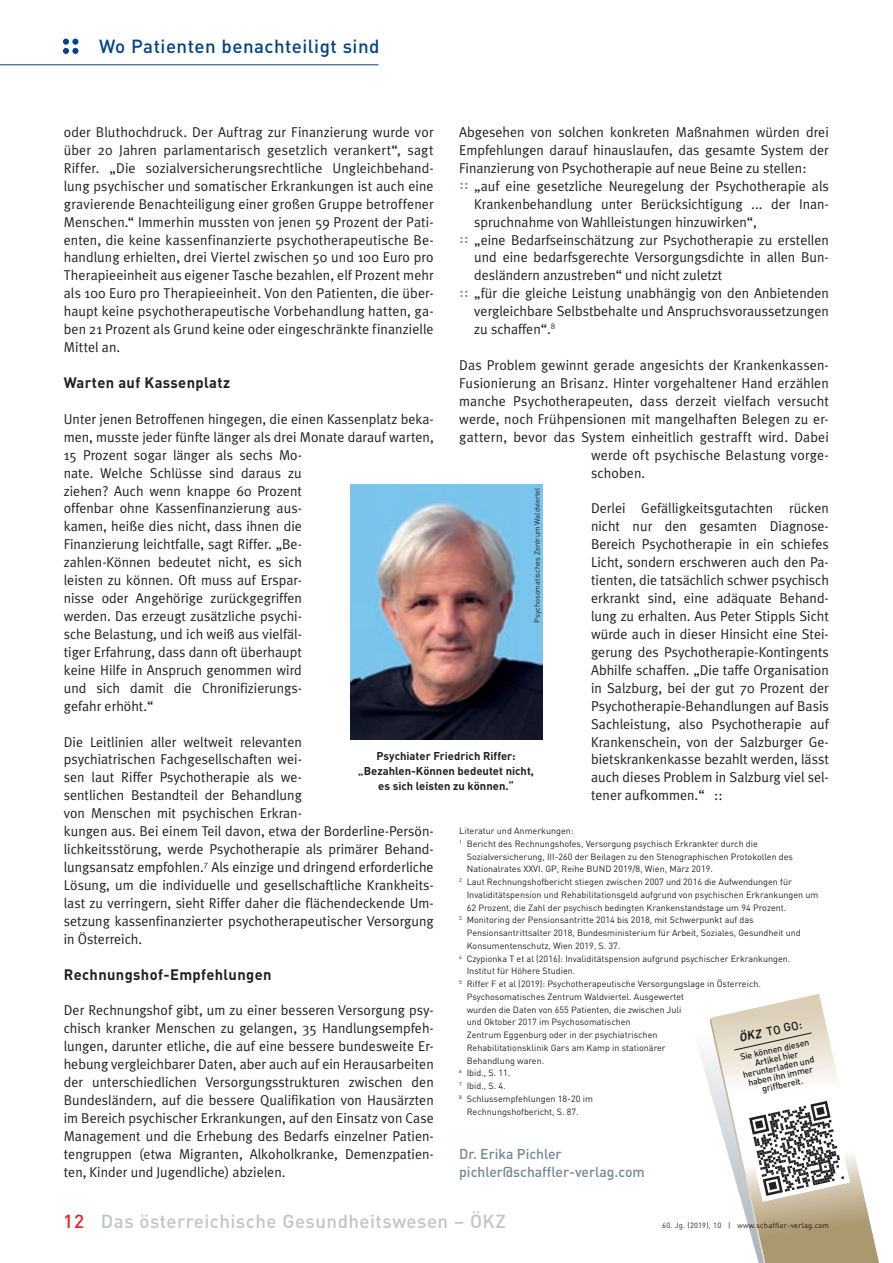
<style>
.page{position:relative;width:893px;height:1263px;background:#fff}
.page>*{position:absolute;margin:0;border:0;box-sizing:border-box;transform-origin:0 0}
.t1{font:500 18.75px "DIN";letter-spacing:.025em;color:#bec4ca}
.t2{font:500 18.75px "DIN";letter-spacing:.025em;color:#014387}
.t3{font:700 15px "DIN";letter-spacing:.025em;color:#231f20}
.t4{font:14.25px/17.9px "Meta Plus Normal";color:#231f20;text-align:justify}
.t5{font:500 14.25px/18px "DIN";color:#728793}
.t6{font:500 12px "DIN";color:#231f20}
.t7{font:700 11.25px/15px "DIN";color:#231f20;text-align:center}
.t8{font:9px "DIN";color:#231f20}
.t9{font:500 9px/9px "DIN";color:#231f20;text-align:center}
.t10{font:7.5px "DIN";letter-spacing:.025em;color:#231f20}
.t11{font:7.5px "DIN";color:#231f20}
.s1{font-family:"DIN Medium Alternate";font-size:15px;color:#728793}
.s2{font-weight:700;font-style:italic}
.s3{color:#ee1d23}
</style>
<div class="page">
<svg style="left:63px;top:39px;width:15px;height:15px"></svg>
<hr style="left:0;top:64px;width:378px;height:1px;background:#014387">
<svg style="left:699px;top:994px;width:180px;height:269px"></svg>
<img style="left:351px;top:484px;width:191px;height:256px">
<h1 class="t2" style="left:99px;top:35px;width:282px">Wo Patienten benachteiligt sind</h1>
<p class="t4" style="left:459px;top:123px;width:371px">Abgesehen von solchen konkreten Maßnahmen würden drei</p>
<p class="t4" style="left:459px;top:141px;width:371px">Empfehlungen darauf hinauslaufen, das gesamte System der</p>
<p class="t4" style="left:459px;top:159px;width:349px">Finanzierung von Psychotherapie auf neue Beine zu stellen:</p>
<p class="t4" style="left:459px;top:177px;width:371px"><span class="s1">::</span> „auf eine gesetzliche Neuregelung der Psychotherapie als</p>
<p class="t4" style="left:474px;top:195px;width:356px">Krankenbehandlung unter Berücksichtigung ... der Inan-</p>
<p class="t4" style="left:474px;top:213px;width:284px">spruchnahme von Wahlleistungen hinzuwirken“,</p>
<p class="t4" style="left:459px;top:230px;width:371px"><span class="s1">::</span> „eine Bedarfseinschätzung zur Psychotherapie zu erstellen</p>
<p class="t4" style="left:474px;top:248px;width:356px">und eine bedarfsgerechte Versorgungsdichte in allen Bun-</p>
<p class="t4" style="left:474px;top:266px;width:250px">desländern anzustreben“ und nicht zuletzt</p>
<p class="t4" style="left:459px;top:284px;width:371px"><span class="s1">::</span> „für die gleiche Leistung unabhängig von den Anbietenden</p>
<p class="t4" style="left:474px;top:302px;width:356px">vergleichbare Selbstbehalte und Anspruchsvoraussetzungen</p>
<p class="t4" style="left:474px;top:320px;width:82px">zu schaffen“.<sup>8</sup></p>
<p class="t4" style="left:459px;top:356px;width:371px">Das Problem gewinnt gerade angesichts der Krankenkassen-</p>
<p class="t4" style="left:459px;top:374px;width:371px">Fusionierung an Brisanz. Hinter vorgehaltener Hand erzählen</p>
<p class="t4" style="left:459px;top:392px;width:371px">manche Psychotherapeuten, dass derzeit vielfach versucht</p>
<p class="t4" style="left:459px;top:410px;width:371px">werde, noch Frühpensionen mit mangelhaften Belegen zu er-</p>
<p class="t4" style="left:459px;top:428px;width:371px">gattern, bevor das System einheitlich gestrafft wird. Dabei</p>
<p class="t4" style="left:591px;top:446px;width:239px">werde oft psychische Belastung vorge-</p>
<p class="t4" style="left:591px;top:464px;width:56px">schoben.</p>
<p class="t4" style="left:591px;top:499px;width:239px">Derlei Gefälligkeitsgutachten rücken nicht nur den gesamten Diagnose-Bereich Psychotherapie in ein schiefes Licht, sondern erschweren auch den Pa&shy;tienten, die tatsächlich schwer psychisch erkrankt sind, eine adäquate Behand&shy;lung zu erhalten. Aus Peter Stippls Sicht würde auch in dieser Hinsicht eine Stei&shy;gerung des Psychotherapie-Kontingents Abhilfe schaffen. „Die taffe Organisation in Salzburg, bei der gut 70 Prozent der Psychotherapie-Behandlungen auf Basis Sachleistung, also Psychotherapie auf Krankenschein, von der Salzburger Ge&shy;bietskrankenkasse bezahlt werden, lässt auch dieses Problem in Salzburg viel sel&shy;tener aufkommen.“ ::</p>
<p class="t8" style="left:459px;top:825px;width:116px">Literatur und Anmerkungen:</p>
<p class="t8" style="left:459px;top:838px;width:300px"><sup>1</sup> Bericht des Rechnungshofes, Versorgung psychisch Erkrankter durch die</p>
<p class="t8" style="left:467px;top:851px;width:328px">Sozialversicherung, III-260 der Beilagen zu den Stenographischen Protokollen des</p>
<p class="t8" style="left:467px;top:863px;width:248px">Nationalrates XXVI. GP, Reihe BUND 2019/8, Wien, März 2019.</p>
<p class="t8" style="left:459px;top:876px;width:334px"><sup>2</sup> Laut Rechnungshofbericht stiegen zwischen 2007 und 2016 die Aufwendungen für</p>
<p class="t8" style="left:467px;top:889px;width:353px">Invaliditätspension und Rehabilitationsgeld aufgrund von psychischen Erkrankungen um</p>
<p class="t8" style="left:467px;top:902px;width:321px">62 Prozent, die Zahl der psychisch bedingten Krankenstandstage um 94 Prozent.</p>
<p class="t8" style="left:459px;top:914px;width:296px"><sup>3</sup> Monitoring der Pensionsantritte 2014 bis 2018, mit Schwerpunkt auf das</p>
<p class="t8" style="left:467px;top:927px;width:336px">Pensionsantrittsalter 2018, Bundesministerium für Arbeit, Soziales, Gesundheit und</p>
<p class="t8" style="left:467px;top:940px;width:155px">Konsumentenschutz, Wien 2019, S. 37.</p>
<p class="t8" style="left:459px;top:953px;width:333px"><sup>4</sup> Czypionka T et al (2016): Invaliditätspension aufgrund psychischer Erkrankungen.</p>
<p class="t8" style="left:467px;top:965px;width:110px">Institut für Höhere Studien.</p>
<p class="t8" style="left:459px;top:978px;width:303px"><sup>5</sup> Riffer F et al (2019): Psychotherapeutische Versorgungslage in Österreich.</p>
<p class="t8" style="left:467px;top:991px;width:219px">Psychosomatisches Zentrum Waldviertel. Ausgewertet</p>
<p class="t8" style="left:467px;top:1004px;width:216px">wurden die Daten von 655 Patienten, die zwischen Juli</p>
<p class="t8" style="left:467px;top:1016px;width:165px">und Oktober 2017 im Psychosomatischen</p>
<p class="t8" style="left:467px;top:1029px;width:192px">Zentrum Eggenburg oder in der psychiatrischen</p>
<p class="t8" style="left:467px;top:1042px;width:200px">Rehabilitationsklinik Gars am Kamp in stationärer</p>
<p class="t8" style="left:467px;top:1055px;width:79px">Behandlung waren.</p>
<p class="t8" style="left:459px;top:1067px;width:52px"><sup>6</sup> Ibid., S. 11.</p>
<p class="t8" style="left:459px;top:1080px;width:48px"><sup>7</sup> Ibid., S. 4.</p>
<p class="t8" style="left:459px;top:1093px;width:135px"><sup>8</sup> Schlussempfehlungen 18-20 im</p>
<p class="t8" style="left:467px;top:1106px;width:113px">Rechnungshofbericht, S. 87.</p>
<p class="t5" style="left:459px;top:1144px;width:187px">Dr. Erika Pichler pichler@schaffler-verlag.com</p>
<p class="t4" style="left:64px;top:123px;width:371px">oder Bluthochdruck. Der Auftrag zur Finanzierung wurde vor über 20 Jahren parlamentarisch gesetzlich verankert“, sagt Riffer. „Die sozialversicherungsrechtliche Ungleichbehand&shy;lung psychischer und somatischer Erkrankungen ist auch eine gravierende Benachteiligung einer großen Gruppe betroffener Menschen.“ Immerhin mussten von jenen 59 Prozent der Pati&shy;enten, die keine kassenfinanzierte psychotherapeutische Be&shy;handlung erhielten, drei Viertel zwischen 50 und 100 Euro pro Therapieeinheit aus eigener Tasche bezahlen, elf Prozent mehr als 100 Euro pro Therapieeinheit. Von den Patienten, die über&shy;haupt keine psychotherapeutische Vorbehandlung hatten, ga&shy;ben 21 Prozent als Grund keine oder eingeschränkte finanzielle Mittel an.</p>
<p class="t3" style="left:64px;top:373px;width:168px">Warten auf Kassenplatz</p>
<p class="t4" style="left:64px;top:410px;width:371px;text-align:left">Unter jenen Betroffenen hingegen, die einen Kassenplatz beka&shy;men, musste jeder fünfte länger als drei Monate darauf warten, 15 Prozent sogar länger als sechs Mo-<br>nate. Welche Schlüsse sind daraus zu<br>ziehen? Auch wenn knappe 60 Prozent<br>offenbar ohne Kassenfinanzierung aus-<br>kamen, heiße dies nicht, dass ihnen die<br>Finanzierung leichtfalle, sagt Riffer. „Be-<br>zahlen-Können bedeutet nicht, es sich<br>leisten zu können. Oft muss auf Erspar-<br>nisse oder Angehörige zurückgegriffen<br>werden. Das erzeugt zusätzliche psychi-<br>sche Belastung, und ich weiß aus vielfäl-<br>tiger Erfahrung, dass dann oft überhaupt<br>keine Hilfe in Anspruch genommen wird<br>und sich damit die Chronifizierungs-<br>gefahr erhöht.“</p>
<p class="t4" style="left:64px;top:732px;width:371px;text-align:left">Die Leitlinien aller weltweit relevanten<br>psychiatrischen Fachgesellschaften wei-<br>sen laut Riffer Psychotherapie als we-<br>sentlichen Bestandteil der Behandlung<br>von Menschen mit psychischen Erkran-<br>kungen aus. Bei einem Teil davon, etwa der Borderline-Persön&shy;lichkeitsstörung, werde Psychotherapie als primärer Behand&shy;lungsansatz empfohlen.<sup>7</sup> Als einzige und dringend erforderliche Lösung, um die individuelle und gesellschaftliche Krankheits&shy;last zu verringern, sieht Riffer daher die flächendeckende Um&shy;setzung kassenfinanzierter psychotherapeutischer Versorgung in Österreich.</p>
<p class="t3" style="left:64px;top:964px;width:209px">Rechnungshof-Empfehlungen</p>
<p class="t4" style="left:64px;top:1001px;width:371px">Der Rechnungshof gibt, um zu einer besseren Versorgung psy&shy;chisch kranker Menschen zu gelangen, 35 Handlungsempfeh&shy;lungen, darunter etliche, die auf eine bessere bundesweite Er&shy;hebung vergleichbarer Daten, aber auch auf ein Herausarbeiten der unterschiedlichen Versorgungsstrukturen zwischen den Bundesländern, auf die bessere Qualifikation von Hausärzten im Bereich psychischer Erkrankungen, auf den Einsatz von Case Management und die Erhebung des Bedarfs einzelner Patien&shy;tengruppen (etwa Migranten, Alkoholkranke, Demenzpatien&shy;ten, Kinder und Jugendliche) abzielen.</p>
<p class="t11" style="left:532px;top:623px;width:137px;rotate:-90deg">Psychosomatisches Zentrum Waldviertel</p>
<p class="t7" style="left:358px;top:748px;width:177px">Psychiater Friedrich Riffer: „Bezahlen-Können bedeutet nicht, es sich leisten zu können.“</p>
<p class="t6" style="left:737px;top:1031px;width:66px;rotate:-13deg"><span class="s2">ÖKZ</span> TO GO:</p>
<p class="t9" style="left:738px;top:1053px;width:74px;rotate:-13deg">Sie können diesen<br>Artikel hier herunterladen und haben ihn immer griffbereit.</p>
<h1 class="t1" style="left:64px;top:1209px;width:443px"><span class="s3">12</span> Das österreichische Gesundheitswesen – ÖKZ</h1>
<p class="t10" style="left:662px;top:1220px;width:168px">60. Jg. (2019), 10 | www.schaffler-verlag.com</p>
</div>
